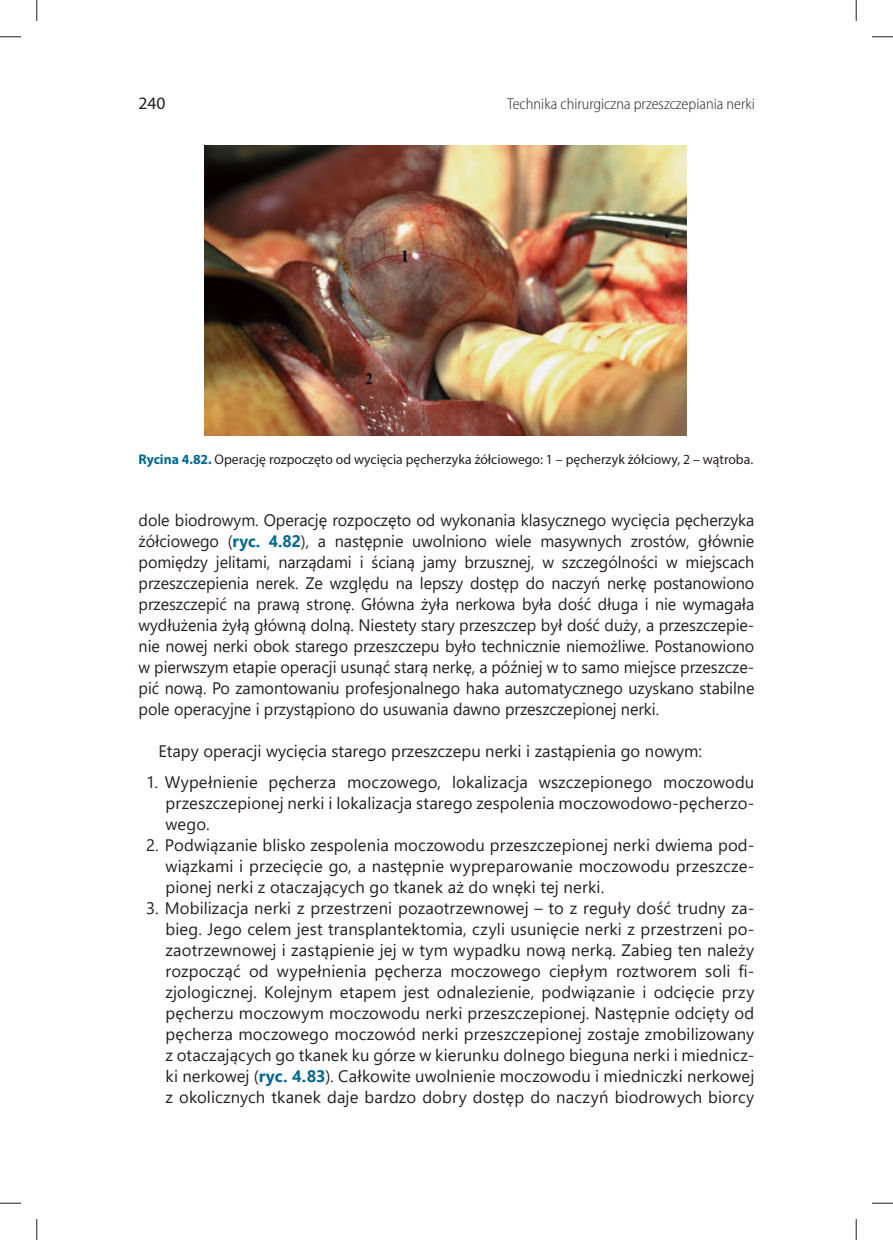
<style>
.page{position:relative;width:893px;height:1240px;background:#fff}
.page>*{position:absolute;margin:0;border:0;box-sizing:border-box;transform-origin:0 0}
.t1{font:17.5px "Myriad Pro";color:#241f1f}
.t2{font:16.62px/21px "Segoe UI";color:#241f1f;text-align:justify}
.t3{font:300 semi-condensed 15.75px "Myriad Pro";color:#241f1f}
.t4{font:14px "Myriad Pro";color:#241f1f}
.s1{font-weight:700;color:#006991}
</style>
<div class="page">
<img style="left:205px;top:145px;width:481px;height:290px">
<svg style="left:0;top:36px;width:21px;height:1px"></svg>
<svg style="left:872px;top:36px;width:20px;height:1px"></svg>
<svg style="left:0;top:1202px;width:21px;height:1px"></svg>
<svg style="left:872px;top:1202px;width:20px;height:1px"></svg>
<svg style="left:36px;top:0;width:1px;height:21px"></svg>
<svg style="left:36px;top:1219px;width:1px;height:20px"></svg>
<svg style="left:855px;top:0;width:1px;height:21px"></svg>
<svg style="left:855px;top:1219px;width:1px;height:20px"></svg>
<p class="t1" style="left:138px;top:92px;width:28px">240</p>
<p class="t3" style="left:507px;top:94px;width:249px">Technika chirurgiczna przeszczepiania nerki</p>
<p class="t4" style="left:138px;top:450px;width:615px"><span class="s1">Rycina 4.82.</span> Operację rozpoczęto od wycięcia pęcherzyka żółciowego: 1 – pęcherzyk żółciowy, 2 – wątroba.</p>
<p class="t2" style="left:138px;top:507px;width:617px">dole biodrowym. Operację rozpoczęto od wykonania klasycznego wycięcia pęcherzyka żółciowego (<span class="s1">ryc. 4.82</span>), a następnie uwolniono wiele masywnych zrostów, głównie pomiędzy jelitami, narządami i ścianą jamy brzusznej, w szczególności w miejscach przeszczepienia nerek. Ze względu na lepszy dostęp do naczyń nerkę postanowiono przeszczepić na prawą stronę. Główna żyła nerkowa była dość długa i nie wymagała wydłużenia żyłą główną dolną. Niestety stary przeszczep był dość duży, a przeszczepie&shy;nie nowej nerki obok starego przeszczepu było technicznie niemożliwe. Postanowiono w pierwszym etapie operacji usunąć starą nerkę, a później w to samo miejsce przeszcze&shy;pić nową. Po zamontowaniu profesjonalnego haka automatycznego uzyskano stabilne pole operacyjne i przystąpiono do usuwania dawno przeszczepionej nerki.</p>
<p class="t2" style="left:158px;top:738px;width:545px">Etapy operacji wycięcia starego przeszczepu nerki i zastąpienia go nowym:</p>
<p class="t2" style="left:165px;top:770px;width:590px;text-indent:-19px">1. Wypełnienie pęcherza moczowego, lokalizacja wszczepionego moczowodu przeszczepionej nerki i lokalizacja starego zespolenia moczowodowo-pęcherzo&shy;wego.</p>
<p class="t2" style="left:165px;top:833px;width:590px;text-indent:-19px">2. Podwiązanie blisko zespolenia moczowodu przeszczepionej nerki dwiema pod&shy;wiązkami i przecięcie go, a następnie wypreparowanie moczowodu przeszcze&shy;pionej nerki z otaczających go tkanek aż do wnęki tej nerki.</p>
<p class="t2" style="left:165px;top:896px;width:590px;text-indent:-19px">3. Mobilizacja nerki z przestrzeni pozaotrzewnowej – to z reguły dość trudny za&shy;bieg. Jego celem jest transplantektomia, czyli usunięcie nerki z przestrzeni po&shy;zaotrzewnowej i zastąpienie jej w tym wypadku nową nerką. Zabieg ten należy rozpocząć od wypełnienia pęcherza moczowego ciepłym roztworem soli fi&shy;zjologicznej. Kolejnym etapem jest odnalezienie, podwiązanie i odcięcie przy pęcherzu moczowym moczowodu nerki przeszczepionej. Następnie odcięty od pęcherza moczowego moczowód nerki przeszczepionej zostaje zmobilizowany z otaczających go tkanek ku górze w kierunku dolnego bieguna nerki i miednicz&shy;ki nerkowej (<span class="s1">ryc. 4.83</span>). Całkowite uwolnienie moczowodu i miedniczki nerkowej z okolicznych tkanek daje bardzo dobry dostęp do naczyń biodrowych biorcy</p>
</div>
